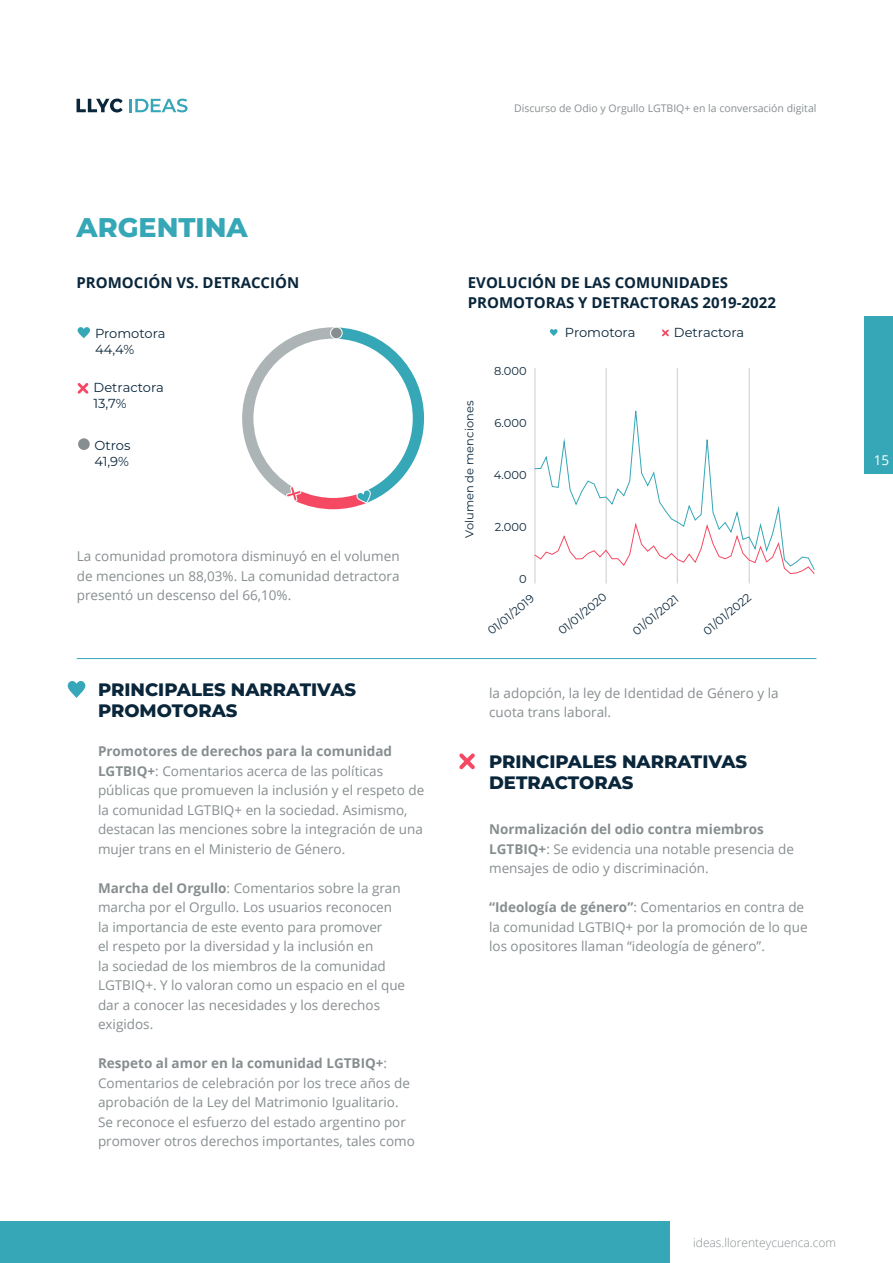
<style>
.page{position:relative;width:893px;height:1263px;background:#fff}
.page>*{position:absolute;margin:0;border:0;box-sizing:border-box;transform-origin:0 0}
.t1{font:800 27px "Montserrat";color:#36a7b7}
.t2{font:800 18px/21px "Montserrat";color:#0a263b}
.t3{font:700 15px/19.5px "Open Sans";color:#0a263b}
.t4{font:13.5px/19.5px "Open Sans";color:#878e90}
.t5{font:13.5px "Open Sans";color:#fff}
.t6{font:13.05px/15.6px "Montserrat";color:#0a263b}
.t7{font:300 12px "Open Sans";color:#878e90}
.t8{font:11.55px "Montserrat";color:#0a263b}
.t9{font:10.5px "Open Sans";color:#878e90}
.s1{font-weight:700}
</style>
<div class="page">
<svg style="left:129px;top:99px;width:59px;height:13px"></svg>
<svg style="left:77px;top:99px;width:46px;height:13px"></svg>
<div style="left:0;top:1221px;width:669px;height:42px;background:#36a7b7"></div>
<div style="left:864px;top:316px;width:29px;height:158px;background:#36a7b7"></div>
<hr style="left:535px;top:368px;width:1px;height:215px;background:#ccc">
<hr style="left:606px;top:368px;width:1px;height:215px;background:#ccc">
<hr style="left:677px;top:368px;width:1px;height:215px;background:#ccc">
<hr style="left:749px;top:368px;width:1px;height:215px;background:#ccc">
<svg style="left:535px;top:403px;width:215px;height:63px"></svg>
<svg style="left:544px;top:455px;width:4px;height:4px"></svg>
<svg style="left:562px;top:440px;width:4px;height:4px"></svg>
<svg style="left:634px;top:409px;width:4px;height:4px"></svg>
<svg style="left:705px;top:438px;width:4px;height:4px"></svg>
<svg style="left:535px;top:466px;width:279px;height:109px"></svg>
<svg style="left:662px;top:329px;width:7px;height:8px"></svg>
<svg style="left:550px;top:329px;width:8px;height:7px"></svg>
<svg style="left:78px;top:327px;width:12px;height:11px"></svg>
<svg style="left:77px;top:383px;width:12px;height:11px"></svg>
<div style="left:78px;top:438px;width:12px;height:12px;background:#878e90;border-radius:50%"></div>
<svg style="left:242px;top:327px;width:182px;height:182px"></svg>
<div style="left:331px;top:327px;width:11px;height:12px;background:#878e90;border-radius:50%"></div>
<div style="left:330px;top:327px;width:13px;height:12px;border:1px solid #fff;border-radius:50%"></div>
<svg style="left:67px;top:681px;width:19px;height:17px"></svg>
<hr style="left:77px;top:658px;width:739px;height:1px;background:#36a7b7">
<svg style="left:459px;top:753px;width:16px;height:16px"></svg>
<h1 class="t1" style="left:77px;top:207px;width:173px">ARGENTINA</h1>
<p class="t3" style="left:77px;top:272px;width:224px">PROMOCIÓN VS. DETRACCIÓN</p>
<p class="t6" style="left:95px;top:325px;width:72px">Promotora<br>44,4%</p>
<p class="t6" style="left:94px;top:379px;width:72px">Detractora<br>13,7%</p>
<p class="t6" style="left:94px;top:437px;width:37px">Otros<br>41,9%</p>
<p class="t4" style="left:77px;top:546px;width:324px;text-align:justify">La comunidad promotora disminuyó en el volumen de menciones un 88,03%. La comunidad detractora presentó un descenso del 66,10%.</p>
<h2 class="t2" style="left:98px;top:678px;width:260px">PRINCIPALES NARRATIVAS<br>PROMOTORAS</h2>
<p class="t4" style="left:98px;top:741px;width:328px"><span class="s1">Promotores de derechos para la comunidad LGTBIQ+</span>: Comentarios acerca de las políticas públicas que promueven la inclusión y el respeto de la comunidad LGTBIQ+ en la sociedad. Asimismo, destacan las menciones sobre la integración de una mujer trans en el Ministerio de Género.</p>
<p class="t4" style="left:98px;top:877px;width:309px"><span class="s1">Marcha del Orgullo</span>: Comentarios sobre la gran marcha por el Orgullo. Los usuarios reconocen la importancia de este evento para promover<br>el respeto por la diversidad y la inclusión en<br>la sociedad de los miembros de la comunidad LGTBIQ+. Y lo valoran como un espacio en el que dar a conocer las necesidades y los derechos exigidos.</p>
<p class="t4" style="left:98px;top:1053px;width:318px"><span class="s1">Respeto al amor en la comunidad LGTBIQ+</span>:<br>Comentarios de celebración por los trece años de aprobación de la Ley del Matrimonio Igualitario.<br>Se reconoce el esfuerzo del estado argentino por promover otros derechos importantes, tales como</p>
<p class="t9" style="left:514px;top:101px;width:304px">Discurso de Odio y Orgullo LGTBIQ+ en la conversación digital</p>
<p class="t3" style="left:468px;top:272px;width:310px">EVOLUCIÓN DE LAS COMUNIDADES<br>PROMOTORAS Y DETRACTORAS 2019-2022</p>
<p class="t8" style="left:461px;top:538px;width:139px;rotate:-90deg">Volumen de menciones</p>
<p class="t8" style="left:494px;top:363px;width:34px">8.000</p>
<p class="t8" style="left:494px;top:415px;width:34px">6.000</p>
<p class="t8" style="left:494px;top:467px;width:34px">4.000</p>
<p class="t8" style="left:495px;top:519px;width:33px">2.000</p>
<p class="t6" style="left:565px;top:324px;width:72px">Promotora</p>
<p class="t6" style="left:674px;top:324px;width:72px">Detractora</p>
<p class="t8" style="left:519px;top:571px;width:9px">0</p>
<p class="t8" style="left:484px;top:626px;width:58px;rotate:-40deg">01/01/2019</p>
<p class="t8" style="left:555px;top:626px;width:61px;rotate:-40deg">01/01/2020</p>
<p class="t8" style="left:629px;top:626px;width:57px;rotate:-40deg">01/01/2021</p>
<p class="t8" style="left:700px;top:626px;width:59px;rotate:-40deg">01/01/2022</p>
<p class="t4" style="left:489px;top:682px;width:291px">la adopción, la ley de Identidad de Género y la cuota trans laboral.</p>
<h2 class="t2" style="left:489px;top:750px;width:260px">PRINCIPALES NARRATIVAS<br>DETRACTORAS</h2>
<p class="t4" style="left:489px;top:819px;width:307px"><span class="s1">Normalización del odio contra miembros<br>LGTBIQ+</span>: Se evidencia una notable presencia de mensajes de odio y discriminación.</p>
<p class="t4" style="left:489px;top:897px;width:320px"><span class="s1">“Ideología de género”</span>: Comentarios en contra de la comunidad LGTBIQ+ por la promoción de lo que los opositores llaman “ideología de género”.</p>
<p class="t5" style="left:874px;top:451px;width:17px">15</p>
<p class="t7" style="left:693px;top:1234px;width:144px">ideas.llorenteycuenca.com</p>
</div>
